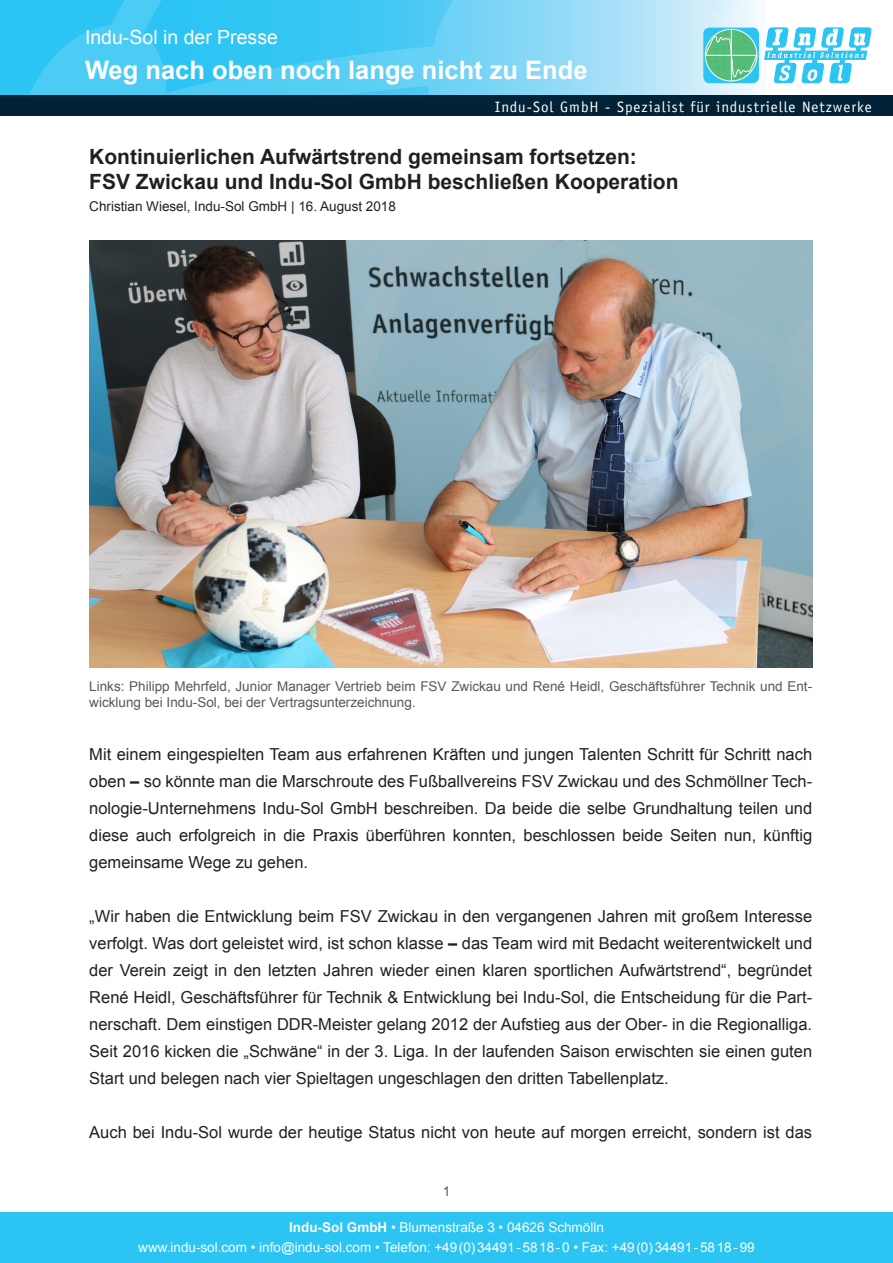
<style>
.page{position:relative;width:893px;height:1263px;background:#fff}
.page>*{position:absolute;margin:0;border:0;box-sizing:border-box;transform-origin:0 0}
.t1{font:700 25.5px "Arial";color:#fff}
.t2{font:700 21px/25.2px "Arial";color:#231f20}
.t3{font:19.5px "Arial";color:#fff}
.t4{font:16.5px/27px "Arial";color:#231f20;text-align:justify}
.t5{font:15px "Officina Sans";letter-spacing:.07em;color:#fff}
.t6{font:13.5px/16.2px "Arial";color:#57585a}
.t7{font:13.5px/19.2px "Arial";color:#fff;text-align:center}
.t8{font:13.5px "Arial";color:#231f20}
.s1{font-weight:700}
</style>
<div class="page">
<svg style="left:0;top:0;width:893px;height:96px;background:#70d2f4"></svg>
<svg style="left:703px;top:28px;width:56px;height:55px"></svg>
<svg style="left:764px;top:27px;width:108px;height:56px"></svg>
<svg style="left:705px;top:29px;width:52px;height:52px;background:#64c6a2"></svg>
<div style="left:0;top:96px;width:893px;height:20px;background:#022337"></div>
<div style="left:0;top:1212px;width:893px;height:51px;background:#2bc4f3"></div>
<img style="left:89px;top:240px;width:723px;height:428px">
<p class="t3" style="left:85px;top:24px;width:194px">Indu-Sol in der Presse</p>
<p class="t1" style="left:85px;top:53px;width:504px">Weg nach oben noch lange nicht zu Ende</p>
<p class="t5" style="left:495px;top:98px;width:378px">Indu-Sol GmbH - Spezialist für industrielle Netzwerke</p>
<p class="t2" style="left:89px;top:145px;width:591px">Kontinuierlichen Aufwärtstrend gemeinsam fortsetzen:<br>FSV Zwickau und Indu-Sol GmbH beschließen Kooperation</p>
<p class="t8" style="left:89px;top:197px;width:308px">Christian Wiesel, Indu-Sol GmbH | 16. August 2018</p>
<p class="t6" style="left:89px;top:679px;width:724px">Links: Philipp Mehrfeld, Junior Manager Vertrieb beim FSV Zwickau und René Heidl, Geschäftsführer Technik und Ent&shy;wicklung bei Indu-Sol, bei der Vertragsunterzeichnung.</p>
<p class="t4" style="left:89px;top:741px;width:724px">Mit einem eingespielten Team aus erfahrenen Kräften und jungen Talenten Schritt für Schritt nach oben <span class="s1">‒</span> so könnte man die Marschroute des Fußballvereins FSV Zwickau und des Schmöllner Tech&shy;nologie-Unternehmens Indu-Sol GmbH beschreiben. Da beide die selbe Grundhaltung teilen und diese auch erfolgreich in die Praxis überführen konnten, beschlossen beide Seiten nun, künftig gemeinsame Wege zu gehen.</p>
<p class="t4" style="left:89px;top:903px;width:724px">„Wir haben die Entwicklung beim FSV Zwickau in den vergangenen Jahren mit großem Interesse verfolgt. Was dort geleistet wird, ist schon klasse <span class="s1">‒</span> das Team wird mit Bedacht weiterentwickelt und der Verein zeigt in den letzten Jahren wieder einen klaren sportlichen Aufwärtstrend“, begründet René Heidl, Geschäftsführer für Technik &amp; Entwicklung bei Indu-Sol, die Entscheidung für die Part&shy;nerschaft. Dem einstigen DDR-Meister gelang 2012 der Aufstieg aus der Ober- in die Regionalliga.<br>Seit 2016 kicken die „Schwäne“ in der 3. Liga. In der laufenden Saison erwischten sie einen guten Start und belegen nach vier Spieltagen ungeschlagen den dritten Tabellenplatz.</p>
<p class="t4" style="left:89px;top:1119px;width:724px">Auch bei Indu-Sol wurde der heutige Status nicht von heute auf morgen erreicht, sondern ist das</p>
<p class="t6" style="left:443px;top:1183px;width:9px">1</p>
<p class="t7" style="left:138px;top:1218px;width:618px"><span class="s1">Indu-Sol GmbH</span> • Blumenstraße 3 • 04626 Schmölln<br>www.indu-sol.com • info@indu-sol.com • Telefon: +49(0)34491-5818-0 • Fax: +49(0)34491-5818-99</p>
</div>
